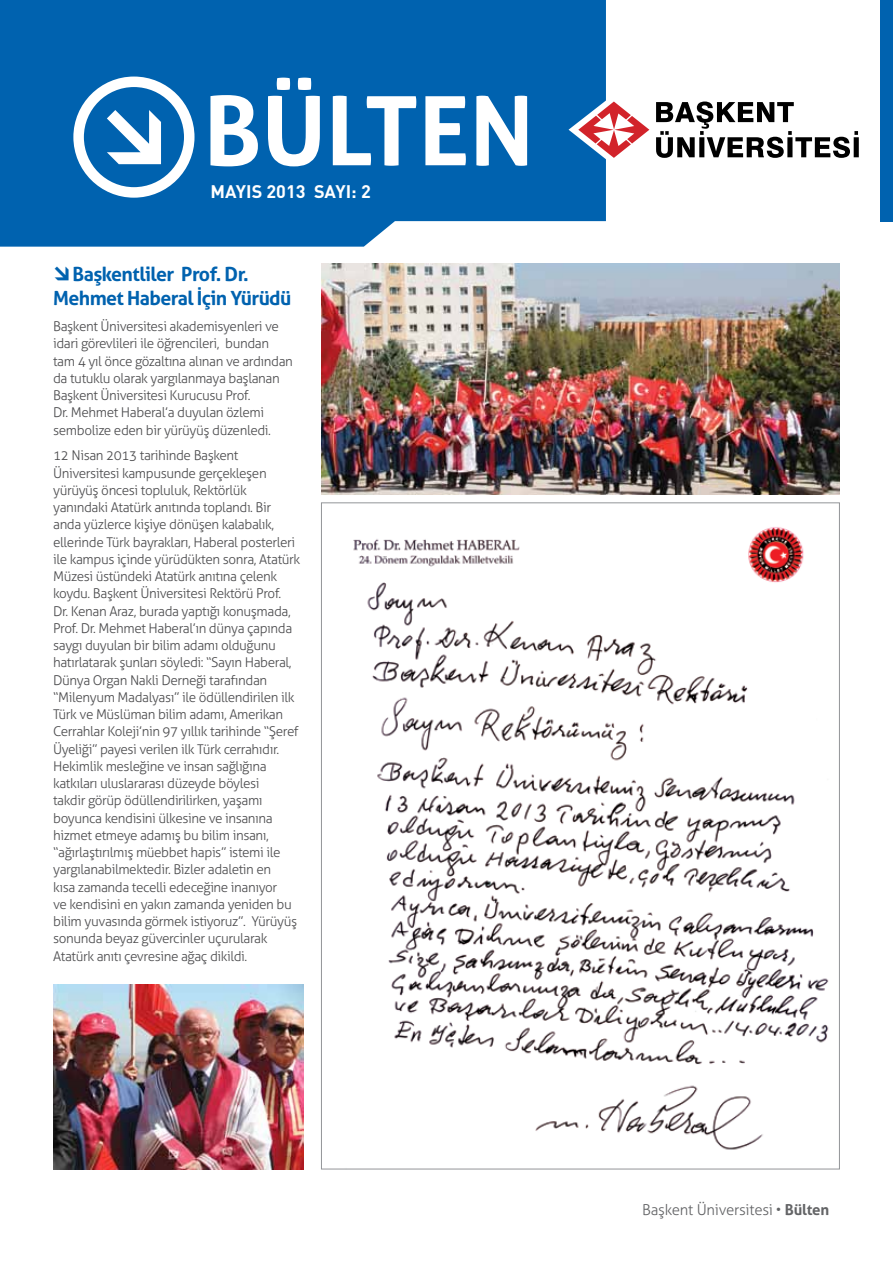
<style>
.page{position:relative;width:893px;height:1263px;background:#fff}
.page>*{position:absolute;margin:0;border:0;box-sizing:border-box;transform-origin:0 0}
.t1{font:700 19.5px/24px "Aller";letter-spacing:-.03em;color:#0062af}
.t2{font:700 18px "DIN Pro";color:#fff}
.t3{font:300 15px "Aller";letter-spacing:-.015em;color:#636466}
.t4{font:300 13.5px/17.2px "Aller";letter-spacing:-.03em;color:#4d4d4f}
.s1{font-weight:700}
</style>
<div class="page">
<svg style="left:0;top:0;width:606px;height:247px;fill:#0062af"></svg>
<svg style="left:210px;top:78px;width:317px;height:88px"></svg>
<svg style="left:578px;top:102px;width:71px;height:56px"></svg>
<svg style="left:656px;top:102px;width:203px;height:56px"></svg>
<svg style="left:107px;top:110px;width:54px;height:54px"></svg>
<div style="left:73px;top:77px;width:121px;height:121px;border:10px solid #fff;border-radius:50%"></div>
<div style="left:880px;top:0;width:13px;height:221px;background:#0062af"></div>
<img style="left:353px;top:527px;width:476px;height:623px">
<img style="left:53px;top:984px;width:250px;height:185px">
<img style="left:321px;top:264px;width:519px;height:231px">
<h2 class="t2" style="left:210px;top:179px;width:162px">MAYIS 2013 SAYI: 2</h2>
<h1 class="t1" style="left:53px;top:262px;width:240px">→Başkentliler Prof. Dr.<br>Mehmet Haberal İçin Yürüdü</h1>
<p class="t4" style="left:53px;top:318px;width:241px">Başkent Üniversitesi akademisyenleri ve idari görevlileri ile öğrencileri, bundan tam 4 yıl önce gözaltına alınan ve ardından da tutuklu olarak yargılanmaya başlanan Başkent Üniversitesi Kurucusu Prof.<br>Dr. Mehmet Haberal’a duyulan özlemi sembolize eden bir yürüyüş düzenledi.</p>
<p class="t4" style="left:53px;top:447px;width:249px">12 Nisan 2013 tarihinde Başkent Üniversitesi kampusunde gerçekleşen yürüyüş öncesi topluluk, Rektörlük yanındaki Atatürk anıtında toplandı. Bir anda yüzlerce kişiye dönüşen kalabalık, ellerinde Türk bayrakları, Haberal posterleri ile kampus içinde yürüdükten sonra, Atatürk Müzesi üstündeki Atatürk anıtına çelenk koydu. Başkent Üniversitesi Rektörü Prof.<br>Dr. Kenan Araz, burada yaptığı konuşmada, Prof. Dr. Mehmet Haberal’ın dünya çapında saygı duyulan bir bilim adamı olduğunu hatırlatarak şunları söyledi: “Sayın Haberal, Dünya Organ Nakli Derneği tarafından “Milenyum Madalyası” ile ödüllendirilen ilk Türk ve Müslüman bilim adamı, Amerikan Cerrahlar Koleji’nin 97 yıllık tarihinde “Şeref Üyeliği” payesi verilen ilk Türk cerrahıdır.<br>Hekimlik mesleğine ve insan sağlığına katkıları uluslararası düzeyde böylesi<br>takdir görüp ödüllendirilirken, yaşamı boyunca kendisini ülkesine ve insanına hizmet etmeye adamış bu bilim insanı, “ağırlaştırılmış müebbet hapis” istemi ile yargılanabilmektedir. Bizler adaletin en<br>kısa zamanda tecelli edeceğine inanıyor<br>ve kendisini en yakın zamanda yeniden bu bilim yuvasında görmek istiyoruz”. Yürüyüş sonunda beyaz güvercinler uçurularak Atatürk anıtı çevresine ağaç dikildi.</p>
<p class="t3" style="left:642px;top:1200px;width:188px">Başkent Üniversitesi • <span class="s1">Bülten</span></p>
</div>
